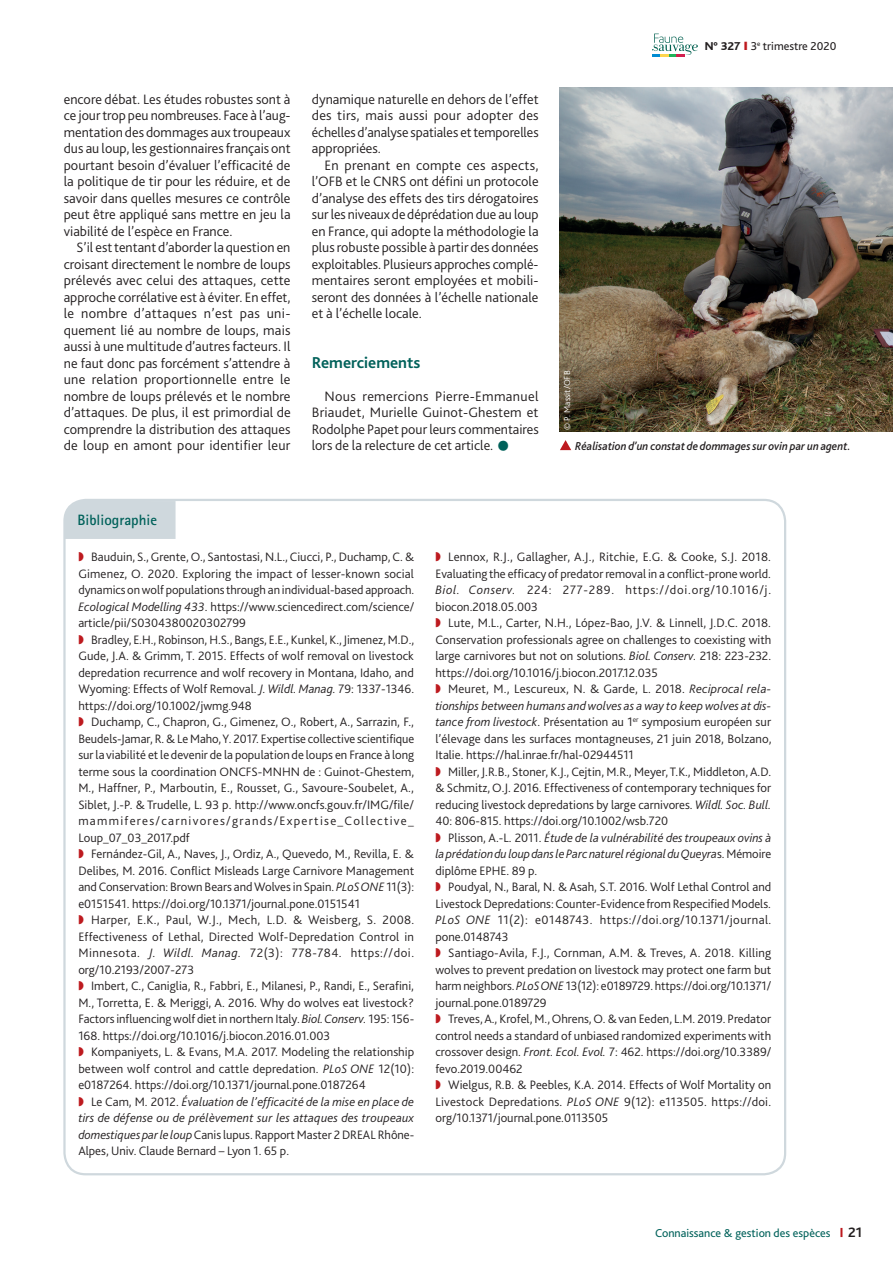
<style>
.page{position:relative;width:893px;height:1263px;background:#fff}
.page>*{position:absolute;margin:0;border:0;box-sizing:border-box;transform-origin:0 0}
.TR-Textecourant{font:300 48px "Bliss 2";color:#00615a}
.TR-Inter_1{font:700 16.5px "Bliss 2";color:#00615a}
.TR-Biblio-Titre{font:700 15px "Rotis Sans Serif";color:#00615a}
.TR-Textecourant-2{font:300 14.25px/16.5px "Bliss 2";color:#231f20;text-align:justify}
.t1{font:300 12.75px/16.5px "Bliss 2";color:#231f20;text-align:justify}
.t2{font:italic 300 12.75px/16.5px "Bliss 2";letter-spacing:.01em;color:#231f20;text-align:justify}
.TR-Légende{font:italic 500 12px "Bliss 2";color:#231f20;scale:.95 1}
.t3{font:12px "Bliss 2";color:#00615a}
.t4{font:12px "Bliss 2";color:#231f20}
.TR-Copyright{font:300 9px "Bliss 2";color:#fff}
.s1{font-family:"Bliss";font-weight:800}
.s2{color:#bd1a1f}
.s3{font-style:italic}
.s4{font-style:normal}
.s5{font-weight:700;font-size:14.25px;color:#231f20}
</style>
<div class="page">
<svg style="left:840px;top:1228px;width:2px;height:9px"></svg>
<svg style="left:652px;top:34px;width:46px;height:23px"></svg>
<div style="left:64px;top:501px;width:112px;height:38px;background:#cfd8dd"></div>
<img style="left:560px;top:87px;width:333px;height:345px">
<svg style="left:560px;top:440px;width:11px;height:10px"></svg>
<p class="TR-Textecourant-2" style="left:64px;top:90px;width:228px">encore débat. Les études robustes sont à ce jour trop peu nombreuses. Face à l’aug&shy;mentation des dommages aux troupeaux dus au loup, les gestionnaires français ont pourtant besoin d’évaluer l’efficacité de la politique de tir pour les réduire, et de savoir dans quelles mesures ce contrôle peut être appliqué sans mettre en jeu la viabilité de l’espèce en France.</p>
<p class="TR-Textecourant-2" style="left:64px;top:239px;width:228px;text-indent:13px">S’il est tentant d’aborder la question en croisant directement le nombre de loups prélevés avec celui des attaques, cette approche corrélative est à éviter. En effet, le nombre d’attaques n’est pas uni&shy;quement lié au nombre de loups, mais aussi à une multitude d’autres facteurs. Il ne faut donc pas forcément s’attendre à une relation proportionnelle entre le nombre de loups prélevés et le nombre d’attaques. De plus, il est primordial de comprendre la distribution des attaques de loup en amont pour identifier leur</p>
<p class="TR-Textecourant-2" style="left:312px;top:90px;width:228px">dynamique naturelle en dehors de l’effet des tirs, mais aussi pour adopter des échelles d’analyse spatiales et temporelles appropriées.</p>
<p class="TR-Textecourant-2" style="left:312px;top:156px;width:228px;text-indent:13px">En prenant en compte ces aspects, l’OFB et le CNRS ont défini un protocole d’analyse des effets des tirs dérogatoires sur les niveaux de déprédation due au loup en France, qui adopte la méthodologie la plus robuste possible à partir des données exploitables. Plusieurs approches complé&shy;mentaires seront employées et mobili&shy;seront des données à l’échelle nationale et à l’échelle locale.</p>
<p class="TR-Inter_1" style="left:312px;top:352px;width:110px">Remerciements</p>
<p class="TR-Textecourant-2" style="left:312px;top:387px;width:228px;text-indent:13px">Nous remercions Pierre-Emmanuel Briaudet, Murielle Guinot-Ghestem et Rodolphe Papet pour leurs commentaires lors de la relecture de cet article.</p>
<p class="TR-Textecourant" style="left:496px;top:415px;width:16px">•</p>
<p class="TR-Copyright" style="left:562px;top:430px;width:60px;rotate:-90deg">© P. Massit/OFB</p>
<p class="t4" style="left:705px;top:39px;width:133px"><span class="s1">N° 327</span> <span class="s2">❙</span> 3<sup>e</sup> trimestre 2020</p>
<p class="TR-Légende" style="left:575px;top:439px;width:291px">Réalisation d’un constat de dommages sur ovin par un agent.</p>
<p class="TR-Biblio-Titre" style="left:77px;top:510px;width:81px">Bibliographie</p>
<p class="t1" style="left:78px;top:548px;width:337px"><span class="s2">◗</span> Bauduin, S., Grente, O., Santostasi, N.L., Ciucci, P., Duchamp, C. &amp; Gimenez, O. 2020. Exploring the impact of lesser-known social dynamics on wolf populations through an individual-based approach.<br><span class="s3">Ecological Modelling 433</span>. https://www.sciencedirect.com/science/ article/pii/S0304380020302799</p>
<p class="t1" style="left:78px;top:631px;width:337px"><span class="s2">◗</span> Bradley, E.H., Robinson, H.S., Bangs, E.E., Kunkel, K., Jimenez, M.D., Gude, J.A. &amp; Grimm, T. 2015. Effects of wolf removal on livestock depredation recurrence and wolf recovery in Montana, Idaho, and Wyoming: Effects of Wolf Removal. <span class="s3">J. Wildl. Manag.</span> 79: 1337-1346. https://doi.org/10.1002/jwmg.948</p>
<p class="t1" style="left:78px;top:713px;width:338px"><span class="s2">◗</span> Duchamp, C., Chapron, G., Gimenez, O., Robert, A., Sarrazin, F., Beudels-Jamar, R. &amp; Le Maho, Y. 2017. Expertise collective scientifique sur la viabilité et le devenir de la population de loups en France à long terme sous la coordination ONCFS-MNHN de : Guinot-Ghestem, M., Haffner, P., Marboutin, E., Rousset, G., Savoure-Soubelet, A., Siblet, J.-P. &amp; Trudelle, L. 93 p. http://www.oncfs.gouv.fr/IMG/file/ mammiferes/carnivores/grands/Expertise_Collective_ Loup_07_03_2017.pdf</p>
<p class="t1" style="left:78px;top:845px;width:337px"><span class="s2">◗</span> Fernández-Gil, A., Naves, J., Ordiz, A., Quevedo, M., Revilla, E. &amp; Delibes, M. 2016. Conflict Misleads Large Carnivore Management and Conservation: Brown Bears and Wolves in Spain. <span class="s3">PLoS ONE</span> 11(3): e0151541. https://doi.org/10.1371/journal.pone.0151541</p>
<p class="t1" style="left:78px;top:911px;width:337px"><span class="s2">◗</span> Harper, E.K., Paul, W.J., Mech, L.D. &amp; Weisberg, S. 2008.<br>Effectiveness of Lethal, Directed Wolf-Depredation Control in Minnesota. <span class="s3">J. Wildl. Manag.</span> 72(3): 778-784. https://doi. org/10.2193/2007-273</p>
<p class="t1" style="left:78px;top:977px;width:337px"><span class="s2">◗</span> Imbert, C., Caniglia, R., Fabbri, E., Milanesi, P., Randi, E., Serafini, M., Torretta, E. &amp; Meriggi, A. 2016. Why do wolves eat livestock?<br>Factors influencing wolf diet in northern Italy. <span class="s3">Biol. Conserv.</span> 195: 156- 168. https://doi.org/10.1016/j.biocon.2016.01.003</p>
<p class="t1" style="left:78px;top:1043px;width:337px"><span class="s2">◗</span> Kompaniyets, L. &amp; Evans, M.A. 2017. Modeling the relationship between wolf control and cattle depredation. <span class="s3">PLoS ONE</span> 12(10): e0187264. https://doi.org/10.1371/journal.pone.0187264</p>
<p class="t2" style="left:78px;top:1093px;width:337px"><span class="s2">◗</span> <span class="s4">Le Cam, M. 2012.</span> Évaluation de l’efficacité de la mise en place de tirs de défense ou de prélèvement sur les attaques des troupeaux domestiques par le loup <span class="s4">Canis lupus. Rapport Master 2 DREAL Rhône-Alpes, Univ. Claude Bernard – Lyon 1. 65 p.</span></p>
<p class="t1" style="left:435px;top:548px;width:337px"><span class="s2">◗</span> Lennox, R.J., Gallagher, A.J., Ritchie, E.G. &amp; Cooke, S.J. 2018.<br>Evaluating the efficacy of predator removal in a conflict-prone world.<br><span class="s3">Biol. Conserv.</span> 224: 277-289. https://doi.org/10.1016/j. biocon.2018.05.003</p>
<p class="t1" style="left:435px;top:614px;width:337px"><span class="s2">◗</span> Lute, M.L., Carter, N.H., López-Bao, J.V. &amp; Linnell, J.D.C. 2018.<br>Conservation professionals agree on challenges to coexisting with large carnivores but not on solutions. <span class="s3">Biol. Conserv.</span> 218: 223-232. https://doi.org/10.1016/j.biocon.2017.12.035</p>
<p class="t1" style="left:435px;top:680px;width:337px"><span class="s2">◗</span> Meuret, M., Lescureux, N. &amp; Garde, L. 2018. <span class="s3">Reciprocal rela&shy;tionships between humans and wolves as a way to keep wolves at dis&shy;tance from livestock</span>. Présentation au 1<sup>er</sup> symposium européen sur l’élevage dans les surfaces montagneuses, 21 juin 2018, Bolzano, Italie. https://hal.inrae.fr/hal-02944511</p>
<p class="t1" style="left:435px;top:763px;width:337px"><span class="s2">◗</span> Miller, J.R.B., Stoner, K.J., Cejtin, M.R., Meyer, T.K., Middleton, A.D. &amp; Schmitz, O.J. 2016. Effectiveness of contemporary techniques for reducing livestock depredations by large carnivores. <span class="s3">Wildl. Soc. Bull.<br></span>40: 806-815. https://doi.org/10.1002/wsb.720</p>
<p class="t2" style="left:435px;top:829px;width:337px"><span class="s2">◗</span> <span class="s4">Plisson, A.-L. 2011.</span> Étude de la vulnérabilité des troupeaux ovins à la prédation du loup dans le Parc naturel régional du Queyra<span class="s4">s. Mémoire diplôme EPHE. 89 p.</span></p>
<p class="t1" style="left:435px;top:878px;width:337px"><span class="s2">◗</span> Poudyal, N., Baral, N. &amp; Asah, S.T. 2016. Wolf Lethal Control and Livestock Depredations: Counter-Evidence from Respecified Models.<br><span class="s3">PLoS ONE</span> 11(2): e0148743. https://doi.org/10.1371/journal. pone.0148743</p>
<p class="t1" style="left:435px;top:944px;width:337px"><span class="s2">◗</span> Santiago-Avila, F.J., Cornman, A.M. &amp; Treves, A. 2018. Killing wolves to prevent predation on livestock may protect one farm but harm neighbors. <span class="s3">PLoS ONE</span> 13(12): e0189729. https://doi.org/10.1371/ journal.pone.0189729</p>
<p class="t1" style="left:435px;top:1010px;width:337px"><span class="s2">◗</span> Treves, A., Krofel, M., Ohrens, O. &amp; van Eeden, L.M. 2019. Predator control needs a standard of unbiased randomized experiments with crossover design. <span class="s3">Front. Ecol. Evol.</span> 7: 462. https://doi.org/10.3389/ fevo.2019.00462</p>
<p class="t1" style="left:435px;top:1076px;width:337px"><span class="s2">◗</span> Wielgus, R.B. &amp; Peebles, K.A. 2014. Effects of Wolf Mortality on Livestock Depredations. <span class="s3">PLoS ONE</span> 9(12): e113505. https://doi. org/10.1371/journal.pone.0113505</p>
<p class="t3" style="left:655px;top:1225px;width:209px">Connaissance &amp; gestion des espèces <span class="s5">21</span></p>
</div>
